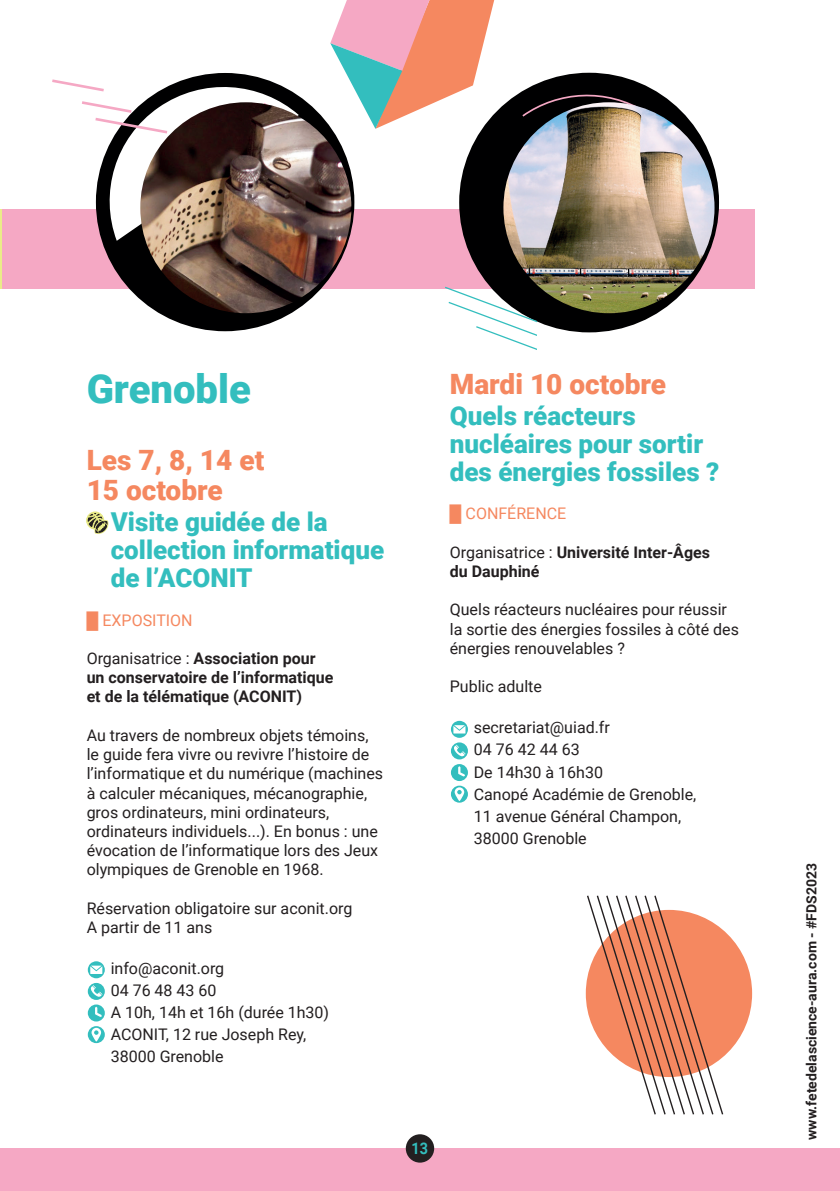
<style>
.page{position:relative;width:840px;height:1191px;background:#fff}
.page>*{position:absolute;margin:0;border:0;box-sizing:border-box;transform-origin:0 0}
.t1{font:900 40px "Roboto";color:#33bebe}
.t2{font:900 28px "Roboto";color:#f58860}
.t3{font:900 26px/28px "Roboto";color:#33bebe}
.t4{font:16px/19.2px "Roboto";color:#231f20}
.t5{font:700 16px "Roboto";color:#231f20}
.t6{font:16px "Roboto";color:#f58860}
.texte_courant{font:700 16px "Roboto";color:#33bebe;scale:.9 1}
.t7{font:700 14px "Roboto";color:#231f20}
.s1{font-family:"Arial"}
.s2{font-weight:400}
</style>
<div class="page">
<div style="left:1px;top:209px;width:753px;height:80px;background:#f5a8c4"></div>
<div style="left:96px;top:73px;width:258px;height:258px;background:#000001;border-radius:50%"></div>
<div style="left:0;top:1148px;width:839px;height:43px;background:#f5a8c4"></div>
<div style="left:405px;top:1134px;width:29px;height:28px;background:#231f20;border-radius:50%"></div>
<img style="left:140px;top:102px;width:211px;height:211px;border-radius:105px">
<svg style="left:450px;top:721px;width:17px;height:81px"></svg>
<svg style="left:88px;top:961px;width:17px;height:82px"></svg>
<div style="left:459px;top:73px;width:259px;height:259px;background:#000001;border-radius:50%"></div>
<svg style="left:520px;top:88px;width:176px;height:60px"></svg>
<img style="left:503px;top:102px;width:211px;height:211px;border-radius:105px">
<img style="left:52px;top:77px;width:258px;height:164px">
<hr style="left:0;top:209px;width:1px;height:80px;background:#eaec88">
<svg style="left:445px;top:286px;width:91px;height:64px"></svg>
<svg style="left:330px;top:0;width:164px;height:129px"></svg>
<div style="left:585px;top:910px;width:166px;height:167px;background:#f58860;border-radius:50%"></div>
<svg style="left:585px;top:895px;width:139px;height:220px"></svg>
<div style="left:86px;top:511px;width:18px;height:18px;border:1px solid #eaec88;border-radius:50%"></div>
<svg style="left:87px;top:511px;width:22px;height:23px"></svg>
<p class="t1" style="left:87px;top:360px;width:166px">Grenoble</p>
<p class="t2" style="left:87px;top:440px;width:179px">Les 7, 8, 14 et</p>
<p class="t2" style="left:87px;top:470px;width:137px">15 octobre</p>
<p class="t3" style="left:111px;top:507px;width:275px">Visite guidée de la collection informatique de l’ACONIT</p>
<p class="t6" style="left:87px;top:609px;width:107px"><span class="s1">█</span> EXPOSITION</p>
<p class="t5" style="left:87px;top:647px;width:230px"><span class="s2">Organisatrice :</span> Association pour</p>
<p class="t5" style="left:87px;top:666px;width:248px">un conservatoire de l’informatique</p>
<p class="t5" style="left:87px;top:685px;width:217px">et de la télématique (ACONIT)</p>
<p class="t4" style="left:87px;top:725px;width:283px">Au travers de nombreux objets témoins,</p>
<p class="t4" style="left:87px;top:744px;width:284px">le guide fera vivre ou revivre l’histoire de</p>
<p class="t4" style="left:87px;top:763px;width:298px">l’informatique et du numérique (machines à calculer mécaniques, mécanographie, gros ordinateurs, mini ordinateurs, ordinateurs individuels...). En bonus : une évocation de l’informatique lors des Jeux olympiques de Grenoble en 1968.</p>
<p class="t4" style="left:87px;top:898px;width:267px">Réservation obligatoire sur aconit.org</p>
<p class="t4" style="left:87px;top:917px;width:127px">A partir de 11 ans</p>
<p class="t4" style="left:111px;top:958px;width:115px">info@aconit.org</p>
<p class="t4" style="left:111px;top:980px;width:107px">04 76 48 43 60</p>
<p class="t4" style="left:111px;top:1002px;width:220px">A 10h, 14h et 16h (durée 1h30)</p>
<p class="t4" style="left:111px;top:1024px;width:197px">ACONIT, 12 rue Joseph Rey,</p>
<p class="t4" style="left:111px;top:1046px;width:114px">38000 Grenoble</p>
<p class="t2" style="left:449px;top:364px;width:218px">Mardi 10 octobre</p>
<p class="t3" style="left:449px;top:401px;width:255px">Quels réacteurs nucléaires pour sortir</p>
<p class="t3" style="left:449px;top:457px;width:271px">des énergies fossiles ?</p>
<p class="t6" style="left:449px;top:502px;width:118px"><span class="s1">█</span> CONFÉRENCE</p>
<p class="t5" style="left:449px;top:541px;width:262px"><span class="s2">Organisatrice :</span> Université Inter-Âges</p>
<p class="t5" style="left:449px;top:560px;width:91px">du Dauphiné</p>
<p class="t4" style="left:449px;top:599px;width:290px">Quels réacteurs nucléaires pour réussir la sortie des énergies fossiles à côté des énergies renouvelables ?</p>
<p class="t4" style="left:449px;top:676px;width:94px">Public adulte</p>
<p class="t4" style="left:473px;top:717px;width:137px">secretariat@uiad.fr</p>
<p class="t4" style="left:473px;top:739px;width:107px">04 76 42 44 63</p>
<p class="t4" style="left:473px;top:761px;width:131px">De 14h30 à 16h30</p>
<p class="t4" style="left:473px;top:783px;width:224px">Canopé Académie de Grenoble,</p>
<p class="t4" style="left:473px;top:805px;width:209px">11 avenue Général Champon,</p>
<p class="t4" style="left:473px;top:827px;width:114px">38000 Grenoble</p>
<p class="texte_courant" style="left:411px;top:1137px;width:20px">13</p>
<p class="t7" style="left:801px;top:1140px;width:278px;rotate:-90deg">www.fetedelascience-aura.com - #FDS2023</p>
</div>
